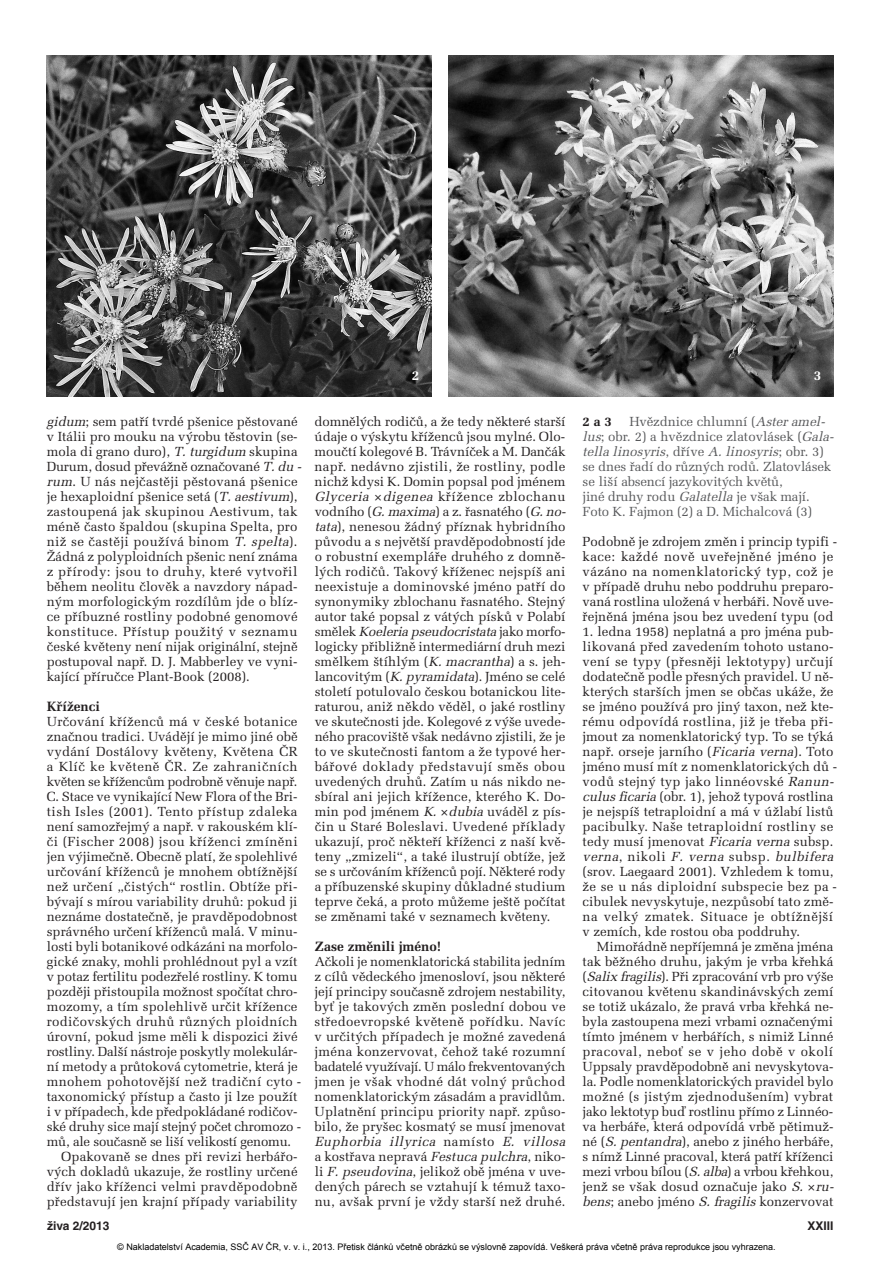
<style>
.page{position:relative;width:893px;height:1263px;background:#fff}
.page>*{position:absolute;margin:0;border:0;box-sizing:border-box;transform-origin:0 0}
.t1{font:700 13.5px "Melior CE";color:#231f20}
.t2{font:700 13.5px "Melior CE";color:#fff}
.t3{font:13.2px/15px "Melior CE";color:#231f20}
.t4{font:13.2px/15px "Melior CE";letter-spacing:-.01em;color:#57585a}
.t5{font:13.2px "Melior CE";letter-spacing:.02em;color:#231f20}
.t6{font:13.2px "Melior CE";letter-spacing:.03em;color:#231f20}
.t7{font:13.2px "Melior CE";letter-spacing:-.02em;color:#231f20}
.t8{font:13.2px "Melior CE";letter-spacing:.035em;color:#231f20}
.t9{font:700 13.2px "Melior CE";color:#231f20}
.t10{font:700 12px "Helvetica CE";color:#231f20}
.t11{font:9px "Arial";color:#000}
.s1{font-style:italic}
</style>
<div class="page">
<img style="left:449px;top:55px;width:384px;height:341px">
<img style="left:47px;top:55px;width:385px;height:341px">
<p class="t3" style="left:47px;top:416px;width:259px"><span class="s1">gidum</span>; sem patří tvrdé pšenice pěstované v Itálii pro mouku na výrobu těstovin (se - mola di grano duro), <span class="s1">T.turgidum</span>skupina Durum, dosud převážně označované <span class="s1">T.du - rum</span>. U nás nejčastěji pěstovaná pšenice je hexaploidní pšenice setá (<span class="s1">T. aestivum</span>), zastoupená jak skupinou Aestivum, tak méně často špaldou (skupina Spelta, pro niž se častěji používá binom <span class="s1">T. spelta</span>).<br>Žádná z polyploidních pšenic není známa z přírody: jsou to druhy, které vytvořil během neolitu člověk a navzdory nápad&shy;ným morfologickým rozdílům jde o blíz&shy;ce příbuzné rostliny podobné genomové konstituce. Přístup použitý v seznamu české květeny není nijak originální, stejně postupoval např. D. J. Mabberley ve vyni&shy;kající příručce Plant-Book (2008).</p>
<p class="t1" style="left:47px;top:702px;width:55px">Kříženci</p>
<p class="t5" style="left:47px;top:717px;width:252px">Určování kříženců má v české botanice</p>
<p class="t3" style="left:47px;top:731px;width:252px">značnou tradici. Uvádějí je mimo jiné obě</p>
<p class="t5" style="left:47px;top:747px;width:252px">vydání Dostálovy květeny, Květena ČR</p>
<p class="t8" style="left:47px;top:762px;width:252px">a Klíč ke květeně ČR. Ze zahraničních</p>
<p class="t7" style="left:47px;top:777px;width:252px">květen se křížencům podrobně věnuje např.</p>
<p class="t3" style="left:47px;top:791px;width:252px">C. Stace ve vynikající New Flora of the Bri-</p>
<p class="t6" style="left:47px;top:807px;width:252px">tish Isles (2001). Tento přístup zdaleka</p>
<p class="t3" style="left:47px;top:821px;width:252px">není samozřejmý a např. v rakouském klí-</p>
<p class="t6" style="left:47px;top:837px;width:252px">či (Fischer 2008) jsou kříženci zmíněni</p>
<p class="t3" style="left:47px;top:851px;width:252px">jen výjimečně. Obecně platí, že spolehlivé</p>
<p class="t3" style="left:47px;top:866px;width:252px">určování kříženců je mnohem obtížnější</p>
<p class="t5" style="left:47px;top:882px;width:252px">než určení „čistých“ rostlin. Obtíže při-</p>
<p class="t3" style="left:47px;top:896px;width:252px">bývají s mírou variability druhů: pokud ji</p>
<p class="t3" style="left:47px;top:911px;width:252px">neznáme dostatečně, je pravděpodobnost</p>
<p class="t3" style="left:47px;top:926px;width:252px">správného určení kříženců malá. V minu-</p>
<p class="t3" style="left:47px;top:941px;width:252px">losti byli botanikové odkázáni na morfolo -</p>
<p class="t3" style="left:47px;top:956px;width:252px">gické znaky, mohli prohlédnout pyl a vzít</p>
<p class="t3" style="left:47px;top:971px;width:252px">v potaz fertilitu podezřelé rostliny. K tomu</p>
<p class="t3" style="left:47px;top:986px;width:252px">později přistoupila možnost spočítat chro-</p>
<p class="t3" style="left:47px;top:1001px;width:252px">mozomy, a tím spolehlivě určit křížence</p>
<p class="t5" style="left:47px;top:1017px;width:252px">rodičovských druhů různých ploidních</p>
<p class="t3" style="left:47px;top:1031px;width:252px">úrovní, pokud jsme měli k dispozici živé</p>
<p class="t3" style="left:47px;top:1046px;width:252px">rostliny. Další nástroje poskytly molekulár-</p>
<p class="t3" style="left:47px;top:1061px;width:252px">ní metody a průtoková cytometrie, která je</p>
<p class="t5" style="left:47px;top:1077px;width:256px">mnohem pohotovější než tradiční cyto -</p>
<p class="t3" style="left:47px;top:1090px;width:252px">taxonomický přístup a často ji lze použít</p>
<p class="t3" style="left:47px;top:1105px;width:252px">i v případech, kde předpokládané rodičov-</p>
<p class="t3" style="left:47px;top:1120px;width:256px">ské druhy sice mají stejný počet chromozo -</p>
<p class="t3" style="left:47px;top:1135px;width:246px">mů, ale současně se liší velikostí genomu.</p>
<p class="t3" style="left:61px;top:1150px;width:238px">Opakovaně se dnes při revizi herbářo-</p>
<p class="t3" style="left:47px;top:1165px;width:252px">vých dokladů ukazuje, že rostliny určené</p>
<p class="t3" style="left:47px;top:1180px;width:252px">dřív jako kříženci velmi pravděpodobně</p>
<p class="t3" style="left:47px;top:1195px;width:252px">představují jen krajní případy variability</p>
<p class="t2" style="left:412px;top:371px;width:9px">2</p>
<p class="t2" style="left:814px;top:371px;width:9px">3</p>
<p class="t9" style="left:583px;top:417px;width:31px">2 a 3</p>
<p class="t3" style="left:315px;top:415px;width:255px">domnělých rodičů, a že tedy některé starší údaje o výskytu kříženců jsou mylné. Olo&shy;moučtí kolegové B. Trávníček a M. Dančák např. nedávno zjistili, že rostliny, podle nichž kdysi K. Domin popsal pod jménem <span class="s1">Glyceria</span> ×<span class="s1">digenea</span> křížence zblochanu vodního (<span class="s1">G.maxima</span>) a z. řasnatého (<span class="s1">G.no - tata</span>), nenesou žádný příznak hybridního původu a s největší pravděpodobností jde o robustní exempláře druhého z domně&shy;lých rodičů. Takový kříženec nejspíš ani neexistuje a dominovské jméno patří do synonymiky zblochanu řasnatého. Stejný autor také popsal z vátých písků v Polabí s m ě l e k <span class="s1">Koeleria pseudocristata</span> j a k o m o r fo - logicky přibližně intermediární druh mezi smělkem štíhlým (<span class="s1">K. macrantha</span>) a s. jeh - lancovitým (<span class="s1">K.pyramidata</span>). Jméno se celé století potulovalo českou botanickou lite&shy;raturou, aniž někdo věděl, o jaké rostliny ve skutečnosti jde. Kolegové z výše uvede - ného pracoviště však nedávno zjistili, že je to ve skutečnosti fantom a že typové her&shy;bářové doklady představují směs obou uvedených druhů. Zatím u nás nikdo ne - sbíral ani jejich křížence, kterého K. Do - min pod jménem <span class="s1">K.</span>×<span class="s1">dubia</span>uváděl z pís&shy;čin u Staré Boleslavi. Uvedené příklady ukazují, proč někteří kříženci z naší kvě&shy;teny „zmizeli“, a také ilustrují obtíže, jež se s určováním kříženců pojí. Některé rody a příbuzenské skupiny důkladné studium teprve čeká, a proto můžeme ještě počítat se změnami také v seznamech květeny.</p>
<p class="t1" style="left:315px;top:942px;width:128px">Zase změnili jméno!</p>
<p class="t3" style="left:315px;top:956px;width:255px">Ačkoli je nomenklatorická stabilita jedním z cílů vědeckého jmenosloví, jsou některé její principy současně zdrojem nestability, byť je takových změn poslední dobou ve středoevropské květeně pořídku. Navíc v určitých případech je možné zavedená jména konzervovat, čehož také rozumní badatelé využívají. U málo frekventovaných jmen je však vhodné dát volný průchod nomenklatorickým zásadám a pravidlům.<br>Uplatnění principu priority např. způso&shy;bilo, že pryšec kosmatý se musí jmenovat <span class="s1">Euphorbia illyrica</span> n a m í s t o <span class="s1">E. villosa </span>a kostřava nepravá <span class="s1">Festuca pulchra</span>, niko&shy;li <span class="s1">F. pseudovina</span>, jelikož obě jména v uve&shy;dených párech se vztahují k témuž taxo&shy;nu, avšak první je vždy starší než druhé.</p>
<p class="t4" style="left:583px;top:416px;width:255px;text-indent:47px">Hvězdnice chlumní (<span class="s1">Aster amel&shy;lus</span>; obr. 2) a hvězdnice zlatovlásek (<span class="s1">Gala&shy;tella linosyris</span>, d ř í v e <span class="s1">A. linosyris</span>; o b r. 3 ) se dnes řadí do různých rodů. Zlatovlásek se liší absencí jazykovitých květů,<br>jiné druhy rodu <span class="s1">Galatella</span>je však mají.<br>Foto K. Fajmon (2) a D. Michalcová (3)</p>
<p class="t3" style="left:583px;top:536px;width:256px">Podobně je zdrojem změn i princip typifi - kace: každé nově uveřejněné jméno je vázáno na nomenklatorický typ, což je v případě druhu nebo poddruhu preparo&shy;vaná rostlina uložená v herbáři. Nově uve&shy;řejněná jména jsou bez uvedení typu (od</p>
<p class="t3" style="left:583px;top:626px;width:256px">1. ledna 1958) neplatná a pro jména pub&shy;likovaná před zavedením tohoto ustano&shy;vení se typy (přesněji lektotypy) určují dodatečně podle přesných pravidel. U ně - kterých starších jmen se občas ukáže, že se jméno používá pro jiný taxon, než kte&shy;rému odpovídá rostlina, již je třeba při&shy;jmout za nomenklatorický typ. To se týká např. orseje jarního (<span class="s1">Ficaria verna</span>). Toto jméno musí mít z nomenklatorických dů - vodů stejný typ jako linnéovské <span class="s1">Ranun&shy;culus ficaria</span> (obr. 1), jehož typová rostlina je nejspíš tetraploidní a má v úžlabí listů pacibulky. Naše tetraploidní rostliny se tedy musí jmenovat <span class="s1">Ficaria verna</span>subsp. <span class="s1">verna</span>, n i k o l i <span class="s1">F. verna</span> s u b s p . <span class="s1">bulbifera </span>(srov. Laegaard 2001). Vzhledem k tomu, že se u nás diploidní subspecie bez pa - cibulek nevyskytuje, nezpůsobí tato změ&shy;na velký zmatek. Situace je obtížnější v zemích, kde rostou oba poddruhy.</p>
<p class="t3" style="left:583px;top:941px;width:255px;text-indent:14px">Mimořádně nepříjemná je změna jména tak běžného druhu, jakým je vrba křehká (<span class="s1">Salix fragilis</span>). Při zpracování vrb pro výše citovanou květenu skandinávských zemí se totiž ukázalo, že pravá vrba křehká ne - byla zastoupena mezi vrbami označenými tímto jménem v herbářích, s nimiž Linné pracoval, neboť se v jeho době v okolí Uppsaly pravděpodobně ani nevyskytova&shy;la. Podle nomenklatorických pravidel bylo možné (s jistým zjednodušením) vybrat jako lektotyp buď rostlinu přímo z Linnéo - va herbáře, která odpovídá vrbě pětimuž&shy;né (<span class="s1">S.pentandra</span>), anebo z jiného herbáře, s nímž Linné pracoval, která patří kříženci mezi vrbou bílou (<span class="s1">S.alba</span>) a vrbou křehkou, jenž se však dosud označuje jako <span class="s1">S.</span> ×<span class="s1">ru - bens</span>; anebo jméno <span class="s1">S.fragilis</span>konzervovat</p>
<p class="t10" style="left:47px;top:1221px;width:64px">živa 2/2013</p>
<p class="t10" style="left:807px;top:1221px;width:28px">XXIII</p>
<p class="t11" style="left:117px;top:1241px;width:660px">© Nakladatelství Academia, SSČ AV ČR, v. v. i., 2013. Přetisk článků včetně obrázků se výslovně zapovídá. Veškerá práva včetně práva reprodukce jsou vyhrazena.</p>
</div>
